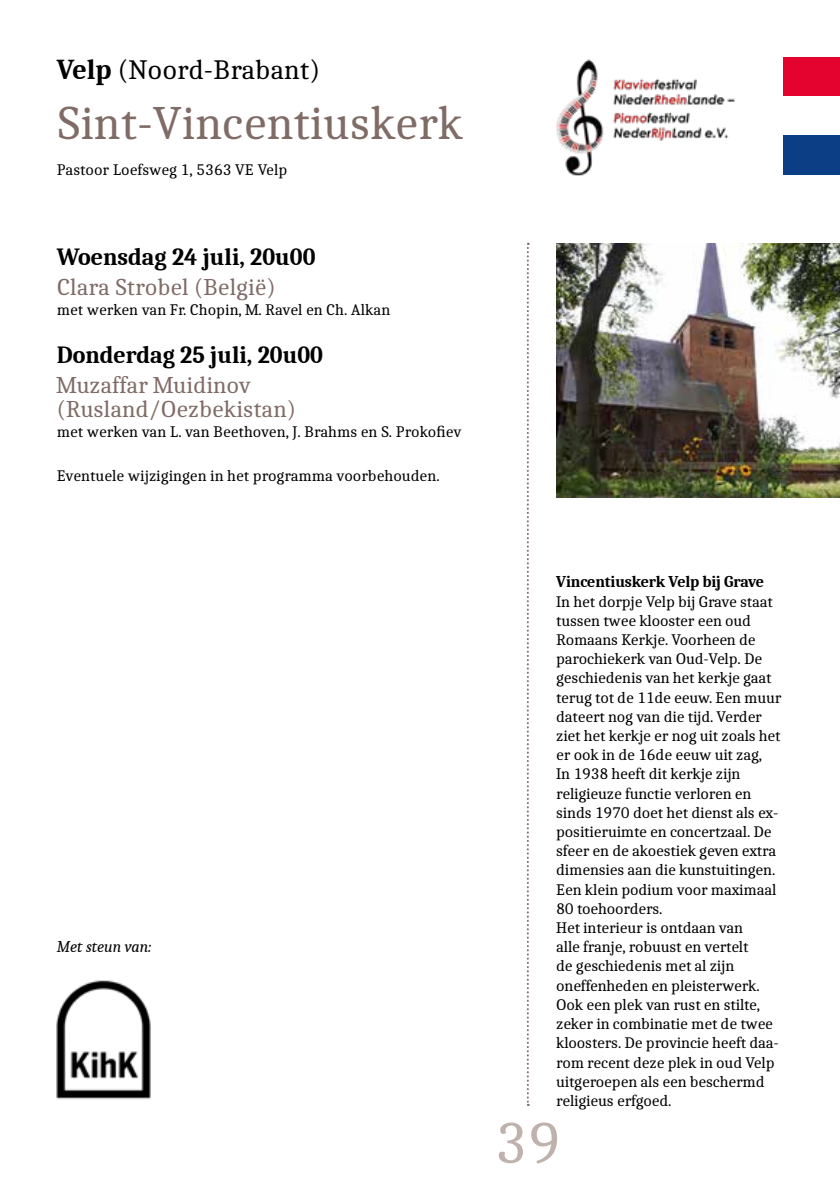
<style>
.page{position:relative;width:840px;height:1191px;background:#fff}
.page>*{position:absolute;margin:0;border:0;box-sizing:border-box;transform-origin:0 0}
.t1{font:60px "Caladea";color:#bfb1ac}
.t2{font:48px "Caladea";color:#806b66}
.t3{font:28px "Caladea";color:#000}
.t4{font:24px/24px "Caladea";color:#806b66}
.t5{font:700 24px "Caladea";color:#000}
.t6{font:16px/19.2px "Caladea";letter-spacing:-.01em;color:#000}
.t7{font:700 16px "Caladea";letter-spacing:-.01em;color:#000}
.t8{font:italic 16px "Caladea";color:#000}
.s1{font-weight:700}
</style>
<div class="page">
<img style="left:556px;top:59px;width:179px;height:116px">
<svg style="left:526px;top:243px;width:2px;height:863px"></svg>
<div style="left:782px;top:57px;width:57px;height:39px;background:#e4032e"></div>
<div style="left:782px;top:136px;width:57px;height:39px;background:#0b3e85"></div>
<img style="left:56px;top:980px;width:95px;height:120px">
<img style="left:556px;top:244px;width:283px;height:254px">
<h3 class="t3" style="left:57px;top:52px;width:265px"><span class="s1">Velp</span> (Noord-Brabant)</h3>
<h2 class="t2" style="left:57px;top:94px;width:407px">Sint-Vincentiuskerk</h2>
<p class="t6" style="left:57px;top:160px;width:232px">Pastoor Loefsweg 1, 5363 VE Velp</p>
<h3 class="t5" style="left:57px;top:242px;width:260px">Woensdag 24 juli, 20u00</h3>
<h3 class="t4" style="left:57px;top:275px;width:220px">Clara Strobel (België)</h3>
<p class="t6" style="left:57px;top:300px;width:335px">met werken van Fr. Chopin, M. Ravel en Ch. Alkan</p>
<h3 class="t5" style="left:57px;top:340px;width:267px">Donderdag 25 juli, 20u00</h3>
<h3 class="t4" style="left:57px;top:372px;width:240px">Muzaffar Muidinov (Rusland/Oezbekistan)</h3>
<p class="t6" style="left:57px;top:421px;width:406px">met werken van L. van Beethoven, J. Brahms en S. Prokofiev</p>
<p class="t6" style="left:57px;top:465px;width:384px">Eventuele wijzigingen in het programma voorbehouden.</p>
<p class="t8" style="left:57px;top:936px;width:96px">Met steun van:</p>
<p class="t7" style="left:556px;top:572px;width:209px">Vincentiuskerk Velp bij Grave</p>
<p class="t6" style="left:556px;top:591px;width:226px">In het dorpje Velp bij Grave staat tussen twee klooster een oud<br>Romaans Kerkje. Voorheen de parochiekerk van Oud-Velp. De geschiedenis van het kerkje gaat terug tot de 11de eeuw. Een muur dateert nog van die tijd. Verder ziet het kerkje er nog uit zoals het er ook in de 16de eeuw uit zag,<br>In 1938 heeft dit kerkje zijn religieuze functie verloren en sinds 1970 doet het dienst als ex&shy;positieruimte en concertzaal. De sfeer en de akoestiek geven extra dimensies aan die kunstuitingen.<br>Een klein podium voor maximaal<br>80 toehoorders.<br>Het interieur is ontdaan van<br>alle franje, robuust en vertelt<br>de geschiedenis met al zijn oneffenheden en pleisterwerk.<br>Ook een plek van rust en stilte, zeker in combinatie met de twee kloosters. De provincie heeft daa&shy;rom recent deze plek in oud Velp uitgeroepen als een beschermd religieus erfgoed.</p>
<h1 class="t1" style="left:494px;top:1106px;width:68px">39</h1>
</div>
